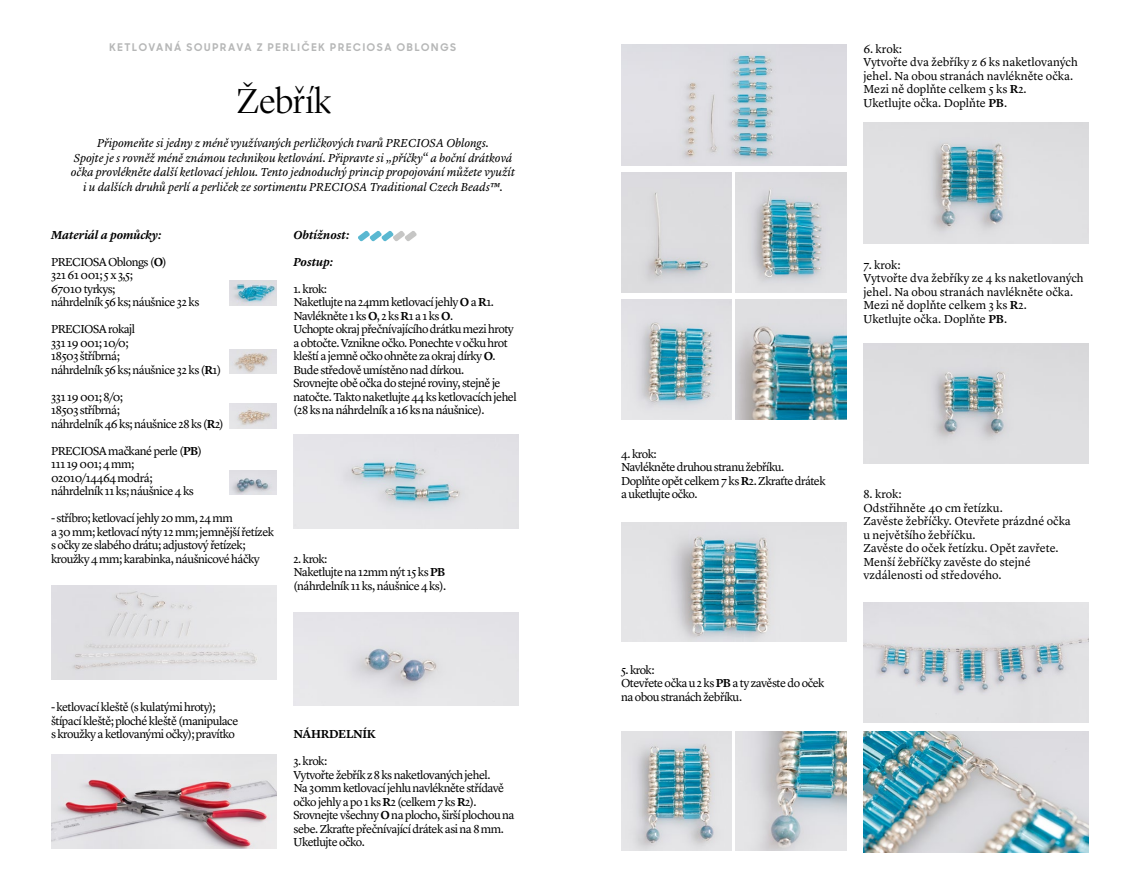
<style>
.page{position:relative;width:1140px;height:893px;background:#fff}
.page>*{position:absolute;margin:0;border:0;box-sizing:border-box;transform-origin:0 0}
.t1{font:300 36px "Lyon Display";color:#000}
.t2{font:12px/13.5px "Lyon Text";letter-spacing:-.04em;color:#000}
.t3{font:12px/13.5px "Lyon Text";color:#000}
.t4{font:italic 12px "Lyon Text";letter-spacing:-.005em;color:#000}
.t5{font:italic 600 12px "Lyon Text";letter-spacing:-.005em;color:#000}
.t6{font:600 12px "Lyon Text";letter-spacing:-.025em;color:#000}
.t7{font:700 10.5px "Sharp Sans Display No 1";letter-spacing:.165em;color:#b6b7b7}
.s1{font-weight:600}
</style>
<div class="page">
<svg style="left:358px;top:231px;width:59px;height:10px"></svg>
<img style="left:230px;top:281px;width:46px;height:24px">
<img style="left:230px;top:349px;width:46px;height:25px">
<img style="left:230px;top:404px;width:46px;height:24px">
<img style="left:230px;top:471px;width:46px;height:24px">
<img style="left:51px;top:585px;width:225px;height:94px">
<img style="left:293px;top:435px;width:226px;height:93px">
<img style="left:621px;top:45px;width:225px;height:120px">
<img style="left:621px;top:523px;width:225px;height:119px">
<img style="left:621px;top:732px;width:110px;height:119px">
<img style="left:736px;top:732px;width:110px;height:119px">
<img style="left:621px;top:172px;width:110px;height:121px">
<img style="left:621px;top:299px;width:110px;height:121px">
<img style="left:736px;top:172px;width:110px;height:121px">
<img style="left:863px;top:122px;width:226px;height:121px">
<img style="left:863px;top:343px;width:226px;height:121px">
<img style="left:863px;top:732px;width:226px;height:120px">
<img style="left:863px;top:602px;width:226px;height:121px">
<img style="left:736px;top:299px;width:110px;height:121px">
<img style="left:293px;top:612px;width:226px;height:94px">
<img style="left:51px;top:755px;width:225px;height:93px">
<p class="t7" style="left:109px;top:39px;width:229px">KETLOVANÁ SOUPRAVA Z PERLIČEK PRE</p>
<p class="t7" style="left:353px;top:39px;width:18px">CIOSA</p>
<p class="t7" style="left:397px;top:39px;width:61px">OBLONGS</p>
<h1 class="t1" style="left:237px;top:75px;width:96px">Žebřík</h1>
<p class="t4" style="left:97px;top:134px;width:304px">Připomeňte si jedny z méně využívaných perličkových tvarů PRECIOSA</p>
<p class="t4" style="left:446px;top:134px;width:44px">Oblongs.</p>
<p class="t4" style="left:74px;top:149px;width:440px">Spojte je s rovněž méně známou technikou ketlování. Připravte si „příčky“ a boční drátková</p>
<p class="t4" style="left:71px;top:163px;width:446px">očka provlékněte další ketlovací jehlou. Tento jednoduchý princip propojování můžete využít</p>
<p class="t4" style="left:83px;top:177px;width:242px">i u dalších druhů perlí a perliček ze sortimentu PRECIOSA</p>
<p class="t4" style="left:370px;top:177px;width:135px">Traditional Czech Beads™.</p>
<p class="t5" style="left:293px;top:225px;width:57px">Obtížnost:</p>
<p class="t5" style="left:293px;top:252px;width:41px">Postup:</p>
<p class="t2" style="left:293px;top:281px;width:225px">1. krok:<br>Naketlujte na 24mm ketlovací jehly <span class="s1">O</span> a <span class="s1">R</span>1.<br>Navlékněte 1 ks <span class="s1">O</span>, 2 ks <span class="s1">R</span>1 a 1 ks <span class="s1">O</span>.<br>Uchopte okraj přečnívajícího drátku mezi hroty a obtočte. Vznikne očko. Ponechte v očku hrot kleští a jemně očko ohněte za okraj dírky <span class="s1">O</span>.<br>Bude středově umístěno nad dírkou.<br>Srovnejte obě očka do stejné roviny, stejně je natočte. Takto naketlujte 44 ks ketlovacích jehel (28 ks na náhrdelník a 16 ks na náušnice).</p>
<p class="t5" style="left:51px;top:225px;width:112px">Materiál a pomůcky:</p>
<p class="t2" style="left:51px;top:254px;width:150px">PRECIOSA Oblongs (<span class="s1">O</span>)<br>321 61 001; 5 x 3,5;<br>67010 tyrkys;<br>náhrdelník 56 ks; náušnice 32 ks</p>
<p class="t2" style="left:51px;top:321px;width:172px">PRECIOSA rokajl<br>331 19 001; 10/0;<br>18503 štříbrná;<br>náhrdelník 56 ks; náušnice 32 ks (<span class="s1">R</span>1)</p>
<p class="t2" style="left:51px;top:389px;width:174px">331 19 001; 8/0;<br>18503 stříbrná;<br>náhrdelník 46 ks; náušnice 28 ks (<span class="s1">R</span>2)</p>
<p class="t2" style="left:51px;top:443px;width:152px">PRECIOSA mačkané perle (<span class="s1">PB</span>)<br>111 19 001; 4 mm;<br>02010/14464 modrá; náhrdelník 11 ks; náušnice 4 ks</p>
<p class="t2" style="left:51px;top:510px;width:224px">- stříbro; ketlovací jehly 20 mm, 24 mm<br>a 30 mm; ketlovací nýty 12 mm; jemnější řetízek s očky ze slabého drátu; adjustový řetízek; kroužky 4 mm; karabinka, náušnicové háčky</p>
<p class="t2" style="left:293px;top:551px;width:154px">2. krok:<br>Naketlujte na 12mm nýt 15 ks <span class="s1">PB </span>(náhrdelník 11 ks, náušnice 4 ks).</p>
<p class="t2" style="left:51px;top:699px;width:189px">- ketlovací kleště (s kulatými hroty); štípací kleště; ploché kleště (manipulace s kroužky a ketlovanými očky); pravítko</p>
<p class="t6" style="left:293px;top:725px;width:84px">NÁHRDELNÍK</p>
<p class="t2" style="left:293px;top:753px;width:223px">3. krok:<br>Vytvořte žebřík z 8 ks naketlovaných jehel.<br>Na 30mm ketlovací jehlu navlékněte střídavě očko jehly a po 1 ks <span class="s1">R</span>2 (celkem 7 ks <span class="s1">R</span>2).<br>Srovnejte všechny <span class="s1">O</span> na plocho, širší plochou na sebe. Zkraťte přečnívající drátek asi na 8 mm.<br>Uketlujte očko.</p>
<p class="t3" style="left:863px;top:41px;width:216px">6. krok:<br>Vytvořte dva žebříky z 6 ks naketlovaných jehel. Na obou stranách navlékněte očka.<br>Mezi ně doplňte celkem 5 ks <span class="s1">R</span>2.<br>Uketlujte očka. Doplňte <span class="s1">PB</span>.</p>
<p class="t3" style="left:863px;top:257px;width:222px">7. krok:<br>Vytvořte dva žebříky ze 4 ks naketlovaných jehel. Na obou stranách navlékněte očka.<br>Mezi ně doplňte celkem 3 ks <span class="s1">R</span>2.<br>Uketlujte očka. Doplňte <span class="s1">PB</span>.</p>
<p class="t2" style="left:621px;top:446px;width:206px">4. krok:<br>Navlékněte druhou stranu žebříku.<br>Doplňte opět celkem 7 ks <span class="s1">R</span>2. Zkraťte drátek a uketlujte očko.</p>
<p class="t2" style="left:621px;top:662px;width:205px">5. krok:<br>Otevřete očka u 2 ks <span class="s1">PB</span> a ty zavěste do oček na obou stranách žebříku.</p>
<p class="t3" style="left:863px;top:486px;width:209px">8. krok:<br>Odstřihněte 40 cm řetízku.<br>Zavěste žebříčky. Otevřete prázdné očka u největšího žebříčku.<br>Zavěste do oček řetízku. Opět zavřete.<br>Menší žebříčky zavěste do stejné vzdálenosti od středového.</p>
</div>
